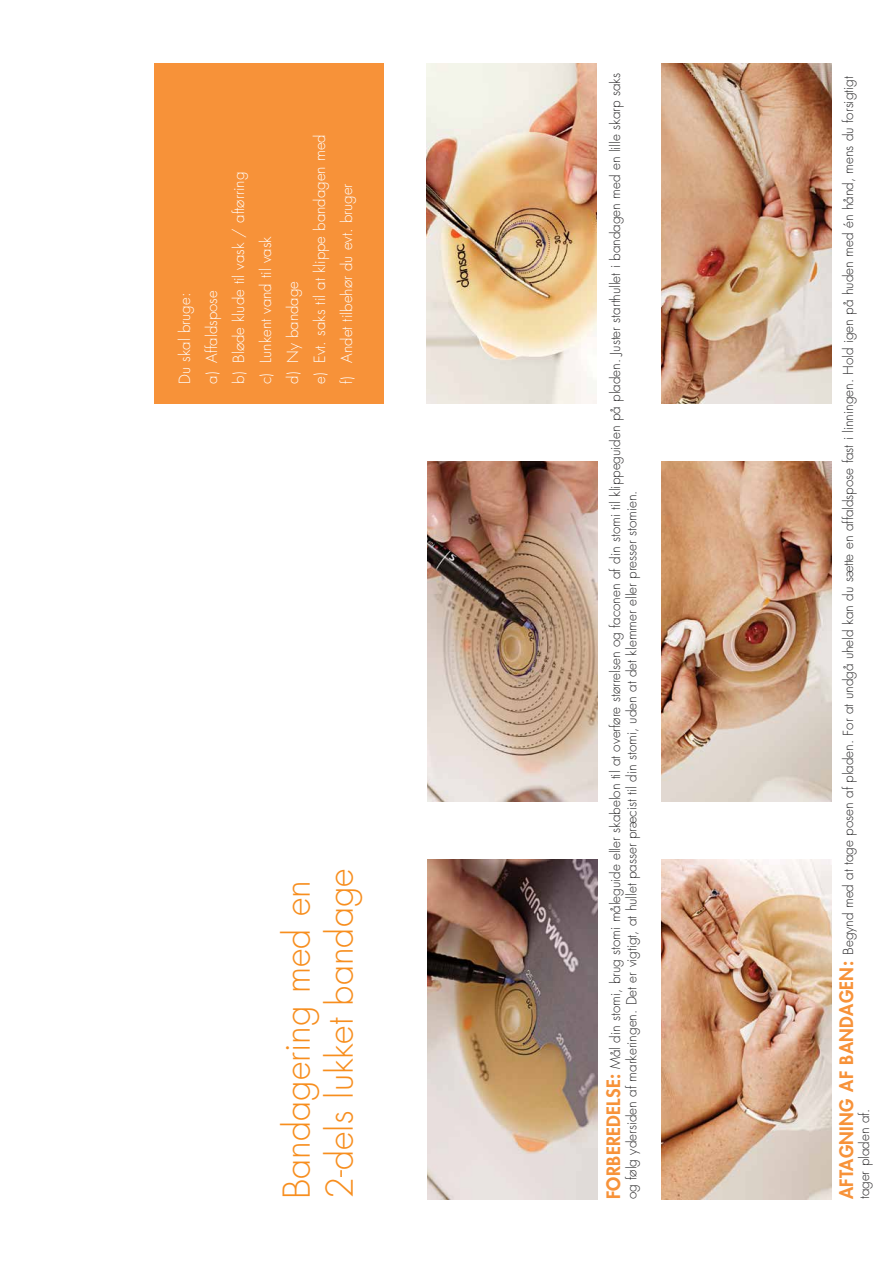
<style>
.page{position:relative;width:893px;height:1263px;background:#fff}
.page>*{position:absolute;margin:0;border:0;box-sizing:border-box;transform-origin:0 0}
.t1{font:300 36px/43.2px "Futura";color:#f78e1e}
.t2{font:300 15px/27px "Futura";color:#fff}
.t3{font:300 13.5px/16.2px "Futura";letter-spacing:-.005em;color:#292829}
.s1{font-weight:800;font-size:18px;color:#f79239}
</style>
<div class="page">
<img style="left:427px;top:859px;width:170px;height:340px">
<img style="left:661px;top:859px;width:170px;height:340px">
<img style="left:427px;top:64px;width:170px;height:340px">
<div style="left:154px;top:64px;width:230px;height:340px;background:#f79239"></div>
<img style="left:661px;top:64px;width:170px;height:340px">
<img style="left:427px;top:461px;width:170px;height:340px">
<img style="left:661px;top:461px;width:170px;height:340px">
<p class="t2" style="left:171px;top:384px;width:251px;rotate:-90deg">Du skal bruge:<br>a) Affaldspose<br>b) Bløde klude til vask / aftørring<br>c) Lunkent vand til vask<br>d) Ny bandage<br>e) Evt. saks til at klippe bandagen med f) Andet tilbehør du evt. bruger</p>
<h1 class="t1" style="left:275px;top:1199px;width:332px;rotate:-90deg">Bandagering med en<br>2-dels lukket bandage</h1>
<p class="t3" style="left:607px;top:1199px;width:1128px;rotate:-90deg"><span class="s1">FORBEREDELSE:</span> Mål din stomi, brug stomi måleguide eller skabelon til at overføre størrelsen og faconen af din stomi til klippeguiden på pladen. Juster starthullet i bandagen med en lille skarp saks og følg ydersiden af markeringen. Det er vigtigt, at hullet passer præcist til din stomi, uden at det klemmer eller presser stomien.</p>
<p class="t3" style="left:840px;top:1199px;width:1124px;rotate:-90deg"><span class="s1">AFTAGNING AF BANDAGEN:</span> Begynd med at tage posen af pladen. For at undgå uheld kan du sætte en affaldspose fast i linningen. Hold igen på huden med én hånd, mens du forsigtigt tager pladen af.</p>
</div>
